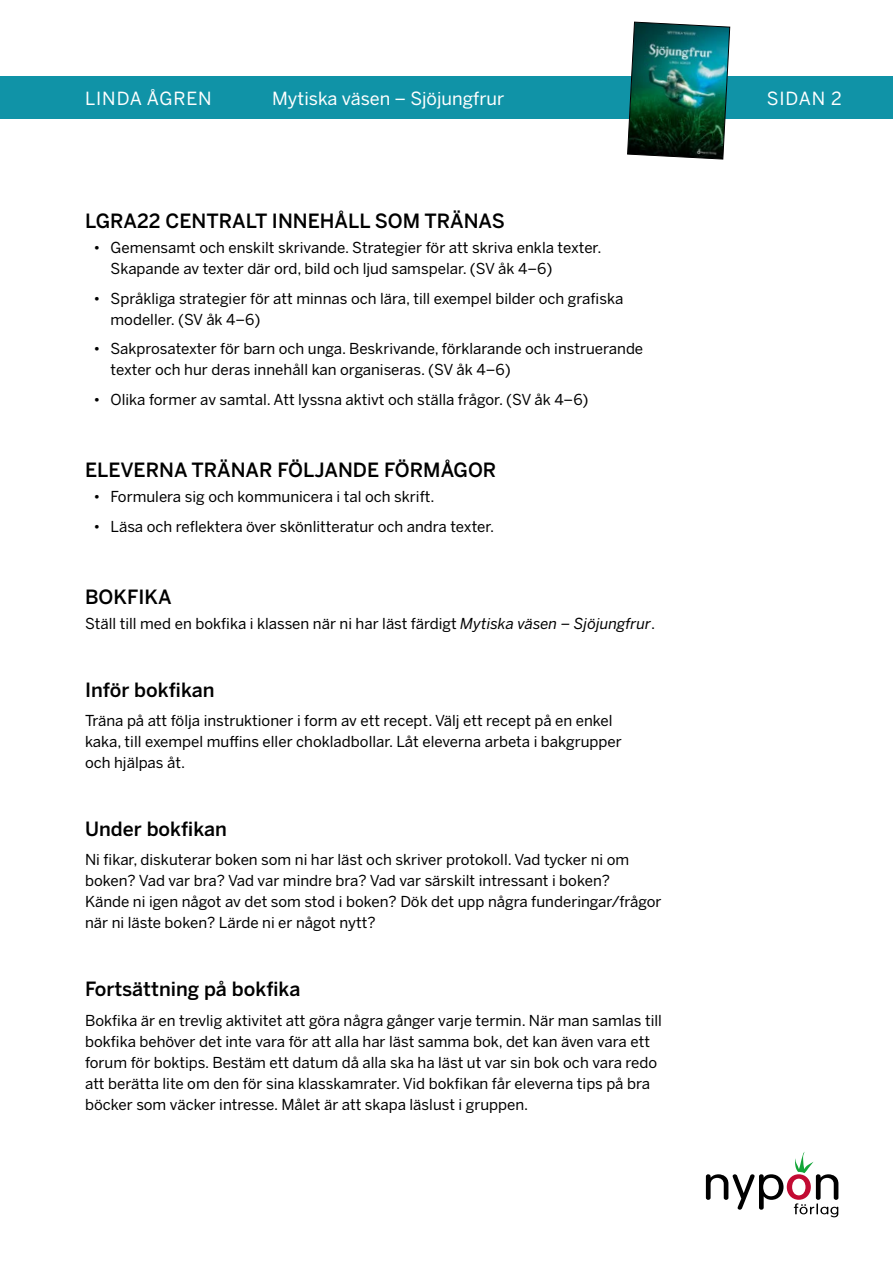
<style>
.page{position:relative;width:893px;height:1263px;background:#fff}
.page>*{position:absolute;margin:0;border:0;box-sizing:border-box;transform-origin:0 0}
.t1{font:500 19.5px "Benton Sans";color:#000}
.t2{font:18px "Benton Sans";color:#fff}
.t3{font:18px "Benton Sans";letter-spacing:.05em;color:#fff}
.t4{font:15px/21px "Benton Sans";color:#000}
.s1{font-style:italic}
</style>
<div class="page">
<svg style="left:706px;top:1152px;width:132px;height:65px"></svg>
<div style="left:0;top:77px;width:893px;height:42px;background:#1093a7"></div>
<img style="left:627px;top:21px;width:103px;height:139px">
<p class="t3" style="left:85px;top:87px;width:128px">LINDA ÅGREN</p>
<p class="t2" style="left:272px;top:87px;width:234px">Mytiska väsen – Sjöjungfrur</p>
<p class="t2" style="left:767px;top:87px;width:77px">SIDAN 2</p>
<h1 class="t1" style="left:85px;top:209px;width:421px">LGRA22 CENTRALT INNEHÅLL SOM TRÄNAS</h1>
<p class="t4" style="left:111px;top:237px;width:492px;text-indent:-17px">• Gemensamt och enskilt skrivande. Strategier för att skriva enkla texter.<br>Skapande av texter där ord, bild och ljud samspelar. (SV åk 4–6)</p>
<p class="t4" style="left:111px;top:288px;width:514px;text-indent:-17px">• Språkliga strategier för att minnas och lära, till exempel bilder och grafiska modeller. (SV åk 4–6)</p>
<p class="t4" style="left:111px;top:338px;width:534px;text-indent:-17px">• Sakprosatexter för barn och unga. Beskrivande, förklarande och instruerande texter och hur deras innehåll kan organiseras. (SV åk 4–6)</p>
<p class="t4" style="left:94px;top:389px;width:497px">• Olika former av samtal. Att lyssna aktivt och ställa frågor. (SV åk 4–6)</p>
<h1 class="t1" style="left:85px;top:458px;width:413px">ELEVERNA TRÄNAR FÖLJANDE FÖRMÅGOR</h1>
<p class="t4" style="left:94px;top:486px;width:343px">• Formulera sig och kommunicera i tal och skrift.</p>
<p class="t4" style="left:94px;top:516px;width:402px">• Läsa och reflektera över skönlitteratur och andra texter.</p>
<h1 class="t1" style="left:85px;top:584px;width:88px">BOKFIKA</h1>
<p class="t4" style="left:85px;top:613px;width:571px">Ställ till med en bokfika i klassen när ni har läst färdigt <span class="s1">Mytiska väsen – Sjöjungfrur</span>.</p>
<h1 class="t1" style="left:85px;top:677px;width:131px">Inför bokfikan</h1>
<p class="t4" style="left:85px;top:710px;width:538px">Träna på att följa instruktioner i form av ett recept. Välj ett recept på en enkel kaka, till exempel muffins eller chokladbollar. Låt eleverna arbeta i bakgrupper och hjälpas åt.</p>
<h1 class="t1" style="left:85px;top:817px;width:143px">Under bokfikan</h1>
<p class="t4" style="left:85px;top:849px;width:578px">Ni fikar, diskuterar boken som ni har läst och skriver protokoll. Vad tycker ni om boken? Vad var bra? Vad var mindre bra? Vad var särskilt intressant i boken?<br>Kände ni igen något av det som stod i boken? Dök det upp några funderingar/frågor när ni läste boken? Lärde ni er något nytt?</p>
<h1 class="t1" style="left:85px;top:977px;width:217px">Fortsättning på bokfika</h1>
<p class="t4" style="left:85px;top:1010px;width:578px">Bokfika är en trevlig aktivitet att göra några gånger varje termin. När man samlas till bokfika behöver det inte vara för att alla har läst samma bok, det kan även vara ett forum för boktips. Bestäm ett datum då alla ska ha läst ut var sin bok och vara redo att berätta lite om den för sina klasskamrater. Vid bokfikan får eleverna tips på bra böcker som väcker intresse. Målet är att skapa läslust i gruppen.</p>
</div>
